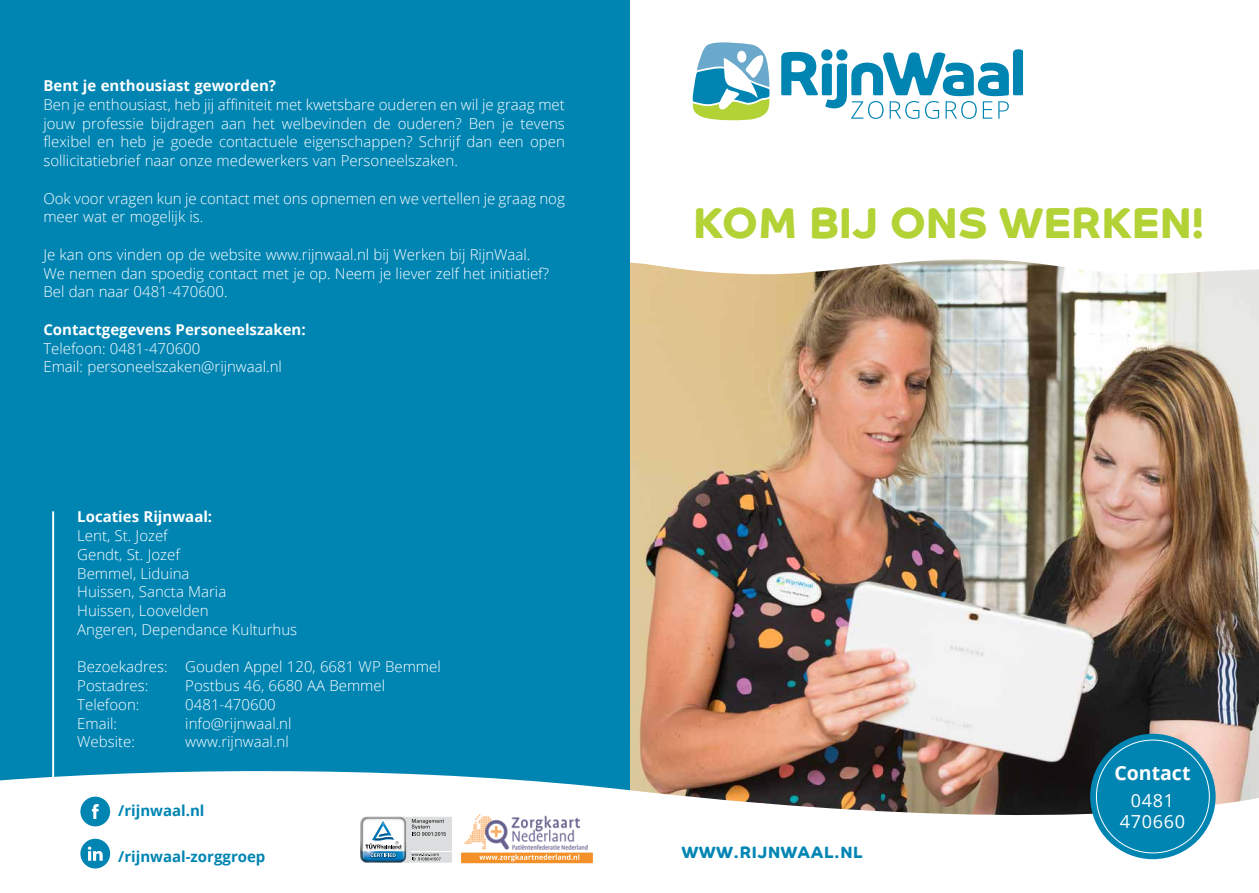
<style>
.page{position:relative;width:1259px;height:893px;background:#fff}
.page>*{position:absolute;margin:0;border:0;box-sizing:border-box;transform-origin:0 0}
.t1{font:700 43.5px "Co Headline";color:#b3d235}
.t2{font:700 19.5px "Open Sans";color:#fff}
.t3{font:18px/21px "Open Sans";letter-spacing:.04em;color:#fff;text-align:center}
.t4{font:700 16.5px "Co Headline";letter-spacing:.04em;color:#0085b3}
.t5{font:300 15px/18.8px "Open Sans";color:#fff}
.t6{font:700 15px "Open Sans";color:#fff}
.t7{font:700 15px "Open Sans";color:#0085b3}
</style>
<div class="page">
<img style="left:629px;top:278px;width:630px;height:466px">
<svg style="left:629px;top:227px;width:630px;height:51px"></svg>
<div style="left:0;top:0;width:629px;height:851px;background:#0085b3"></div>
<svg style="left:0;top:744px;width:1259px;height:125px"></svg>
<svg style="left:781px;top:49px;width:242px;height:70px"></svg>
<svg style="left:692px;top:42px;width:77px;height:79px"></svg>
<div style="left:1090px;top:734px;width:125px;height:125px;background:#0085b3;border-radius:50%"></div>
<hr style="left:52px;top:511px;width:2px;height:285px;background:#fff">
<svg style="left:80px;top:797px;width:30px;height:29px"></svg>
<svg style="left:80px;top:839px;width:30px;height:29px"></svg>
<img style="left:462px;top:813px;width:128px;height:38px">
<div style="left:461px;top:853px;width:132px;height:10px;background:#f49029"></div>
<svg style="left:479px;top:854px;width:100px;height:7px"></svg>
<svg style="left:359px;top:816px;width:93px;height:47px;background:#bbc8cf"></svg>
<p class="t6" style="left:43px;top:75px;width:234px">Bent je enthousiast geworden?</p>
<p class="t5" style="left:43px;top:95px;width:523px;text-align:justify">Ben je enthousiast, heb jij affiniteit met kwetsbare ouderen en wil je graag met jouw professie bijdragen aan het welbevinden de ouderen? Ben je tevens flexibel en heb je goede contactuele eigenschappen? Schrijf dan een open sollicitatiebrief naar onze medewerkers van Personeelszaken.</p>
<p class="t5" style="left:43px;top:188px;width:523px">Ook voor vragen kun je contact met ons opnemen en we vertellen je graag nog meer wat er mogelijk is.</p>
<p class="t5" style="left:43px;top:245px;width:507px">Je kan ons vinden op de website www.rijnwaal.nl bij Werken bij RijnWaal.<br>We nemen dan spoedig contact met je op. Neem je liever zelf het initiatief?<br>Bel dan naar 0481-470600.</p>
<p class="t6" style="left:43px;top:319px;width:264px">Contactgegevens Personeelszaken:</p>
<p class="t5" style="left:43px;top:338px;width:240px">Telefoon: 0481-470600<br>Email: personeelszaken@rijnwaal.nl</p>
<p class="t6" style="left:77px;top:506px;width:136px">Locaties Rijnwaal:</p>
<p class="t5" style="left:77px;top:526px;width:221px">Lent, St. Jozef<br>Gendt, St. Jozef<br>Bemmel, Liduina<br>Huissen, Sancta Maria<br>Huissen, Loovelden<br>Angeren, Dependance Kulturhus</p>
<p class="t5" style="left:77px;top:657px;width:365px">Bezoekadres: Gouden Appel 120, 6681 WP Bemmel<br>Postadres:</p>
<p class="t5" style="left:185px;top:676px;width:201px">Postbus 46, 6680 AA Bemmel</p>
<p class="t5" style="left:77px;top:695px;width:64px">Telefoon:</p>
<p class="t5" style="left:185px;top:695px;width:92px">0481-470600</p>
<p class="t5" style="left:77px;top:713px;width:41px">Email:</p>
<p class="t5" style="left:185px;top:713px;width:108px">info@rijnwaal.nl</p>
<p class="t5" style="left:77px;top:732px;width:59px">Website:</p>
<p class="t5" style="left:185px;top:732px;width:105px">www.rijnwaal.nl</p>
<p class="t7" style="left:118px;top:800px;width:88px">/rijnwaal.nl</p>
<p class="t7" style="left:118px;top:846px;width:149px">/rijnwaal-zorggroep</p>
<h1 class="t1" style="left:693px;top:198px;width:512px">KOM BIJ ONS WERKEN!</h1>
<p class="t4" style="left:681px;top:843px;width:182px">WWW.RIJNWAAL.NL</p>
<h2 class="t2" style="left:1114px;top:759px;width:78px">Contact</h2>
<p class="t3" style="left:1119px;top:789px;width:67px">0481<br>470660</p>
</div>
